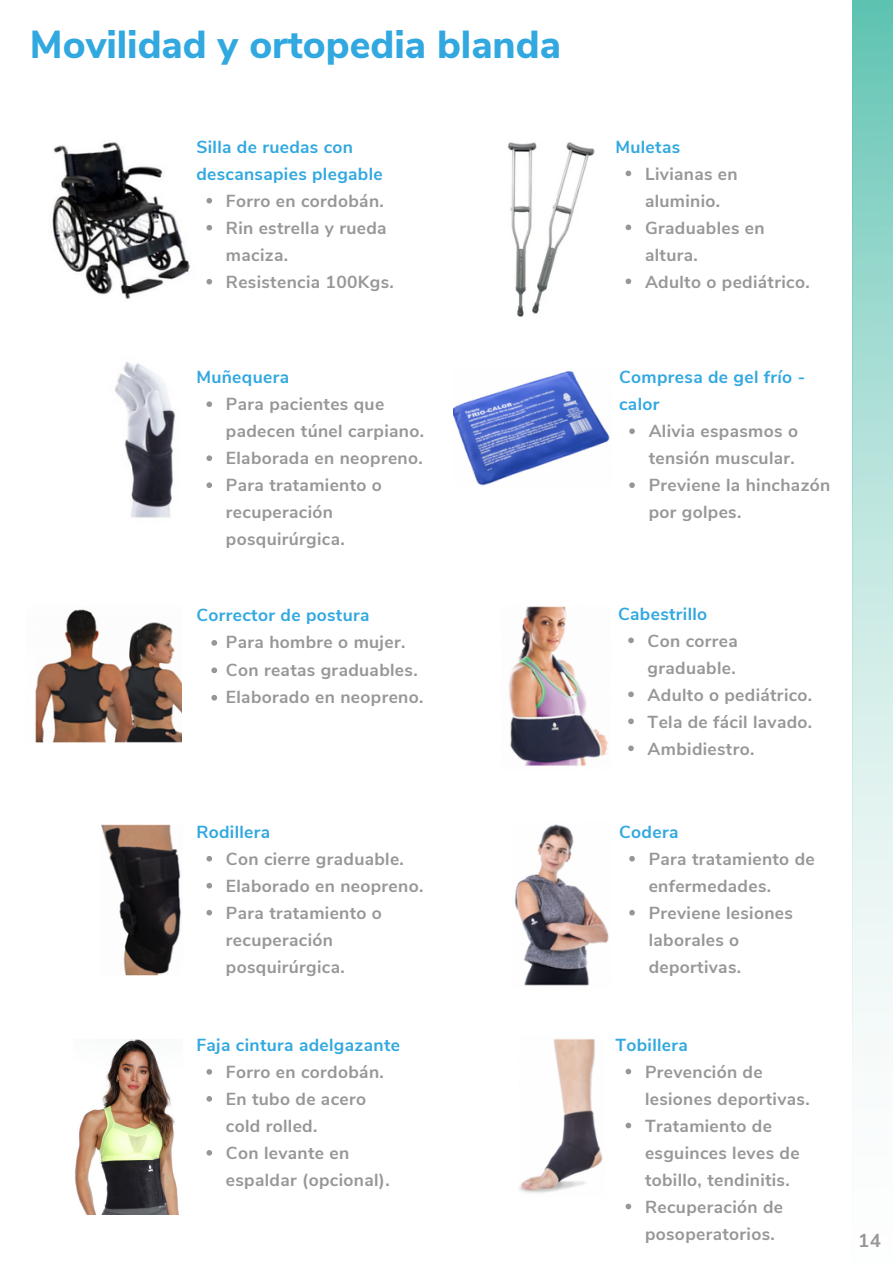
<style>
.page{position:relative;width:893px;height:1264px;background:#fff}
.page>*{position:absolute;margin:0;border:0;box-sizing:border-box;transform-origin:0 0}
.t1{font:800 39px "Nunito Sans";color:#31a8e0}
.t2{font:700 18.75px "Nunito Sans";color:#979797}
.t3{font:700 17.4px/27px "Nunito Sans";letter-spacing:.02em;color:#979797}
.t4{font:700 17.4px/27px "Nunito Sans";letter-spacing:.02em;color:#31a8e0}
</style>
<div class="page">
<svg style="left:852px;top:0;width:40px;height:1141px"></svg>
<img style="left:115px;top:362px;width:61px;height:156px">
<img style="left:453px;top:371px;width:157px;height:115px">
<img style="left:35px;top:609px;width:147px;height:133px">
<img style="left:509px;top:606px;width:99px;height:160px">
<img style="left:101px;top:824px;width:80px;height:151px">
<img style="left:515px;top:824px;width:94px;height:162px">
<img style="left:519px;top:1039px;width:84px;height:154px">
<img style="left:52px;top:142px;width:138px;height:157px">
<img style="left:507px;top:142px;width:88px;height:175px">
<img style="left:75px;top:1039px;width:104px;height:175px">
<svg style="left:206px;top:401px;width:6px;height:6px"></svg>
<svg style="left:206px;top:455px;width:6px;height:6px"></svg>
<svg style="left:206px;top:482px;width:6px;height:6px"></svg>
<svg style="left:206px;top:198px;width:6px;height:5px"></svg>
<svg style="left:206px;top:225px;width:6px;height:5px"></svg>
<svg style="left:206px;top:279px;width:6px;height:5px"></svg>
<svg style="left:625px;top:170px;width:6px;height:6px"></svg>
<svg style="left:625px;top:224px;width:6px;height:6px"></svg>
<svg style="left:625px;top:278px;width:6px;height:6px"></svg>
<svg style="left:211px;top:640px;width:6px;height:5px"></svg>
<svg style="left:211px;top:667px;width:6px;height:6px"></svg>
<svg style="left:211px;top:695px;width:6px;height:5px"></svg>
<svg style="left:628px;top:637px;width:5px;height:6px"></svg>
<svg style="left:628px;top:691px;width:5px;height:6px"></svg>
<svg style="left:628px;top:718px;width:5px;height:6px"></svg>
<svg style="left:628px;top:745px;width:5px;height:6px"></svg>
<svg style="left:206px;top:856px;width:6px;height:5px"></svg>
<svg style="left:206px;top:883px;width:6px;height:5px"></svg>
<svg style="left:206px;top:909px;width:6px;height:6px"></svg>
<svg style="left:629px;top:856px;width:5px;height:5px"></svg>
<svg style="left:629px;top:910px;width:5px;height:5px"></svg>
<svg style="left:629px;top:428px;width:5px;height:6px"></svg>
<svg style="left:629px;top:482px;width:5px;height:6px"></svg>
<svg style="left:206px;top:1069px;width:6px;height:5px"></svg>
<svg style="left:206px;top:1096px;width:6px;height:5px"></svg>
<svg style="left:206px;top:1150px;width:6px;height:5px"></svg>
<svg style="left:625px;top:1068px;width:6px;height:6px"></svg>
<svg style="left:625px;top:1122px;width:6px;height:6px"></svg>
<svg style="left:625px;top:1203px;width:6px;height:6px"></svg>
<h1 class="t1" style="left:30px;top:19px;width:532px">Movilidad y ortopedia blanda</h1>
<p class="t4" style="left:196px;top:134px;width:188px">Silla de ruedas con descansapies plegable</p>
<p class="t3" style="left:226px;top:188px;width:169px">Forro en cordobán.<br>Rin estrella y rueda maciza.<br>Resistencia 100Kgs.</p>
<p class="t4" style="left:196px;top:364px;width:94px">Muñequera</p>
<p class="t3" style="left:226px;top:391px;width:200px">Para pacientes que padecen túnel carpiano.<br>Elaborada en neopreno.<br>Para tratamiento o recuperación posquirúrgica.</p>
<p class="t4" style="left:196px;top:601px;width:175px">Corrector de postura</p>
<p class="t3" style="left:226px;top:629px;width:199px;line-height:27.5px">Para hombre o mujer.<br>Con reatas graduables.<br>Elaborado en neopreno.</p>
<p class="t4" style="left:196px;top:818px;width:75px">Rodillera</p>
<p class="t3" style="left:226px;top:845px;width:199px">Con cierre graduable.<br>Elaborado en neopreno.<br>Para tratamiento o recuperación posquirúrgica.</p>
<p class="t4" style="left:196px;top:1031px;width:205px">Faja cintura adelgazante</p>
<p class="t3" style="left:226px;top:1058px;width:165px">Forro en cordobán.<br>En tubo de acero cold rolled.<br>Con levante en espaldar (opcional).</p>
<p class="t4" style="left:615px;top:133px;width:66px">Muletas</p>
<p class="t3" style="left:645px;top:160px;width:166px">Livianas en aluminio.<br>Graduables en altura.<br>Adulto o pediátrico.</p>
<p class="t4" style="left:619px;top:364px;width:187px">Compresa de gel frío - calor</p>
<p class="t3" style="left:648px;top:418px;width:183px">Alivia espasmos o tensión muscular.<br>Previene la hinchazón por golpes.</p>
<p class="t4" style="left:618px;top:600px;width:91px">Cabestrillo</p>
<p class="t3" style="left:647px;top:627px;width:166px">Con correa graduable.<br>Adulto o pediátrico.<br>Tela de fácil lavado.<br>Ambidiestro.</p>
<p class="t4" style="left:619px;top:818px;width:61px">Codera</p>
<p class="t3" style="left:648px;top:845px;width:167px">Para tratamiento de enfermedades.<br>Previene lesiones laborales o deportivas.</p>
<p class="t4" style="left:615px;top:1031px;width:74px">Tobillera</p>
<p class="t3" style="left:645px;top:1058px;width:166px">Prevención de lesiones deportivas.<br>Tratamiento de esguinces leves de tobillo, tendinitis.<br>Recuperación de posoperatorios.</p>
<p class="t2" style="left:858px;top:1228px;width:24px">14</p>
</div>
